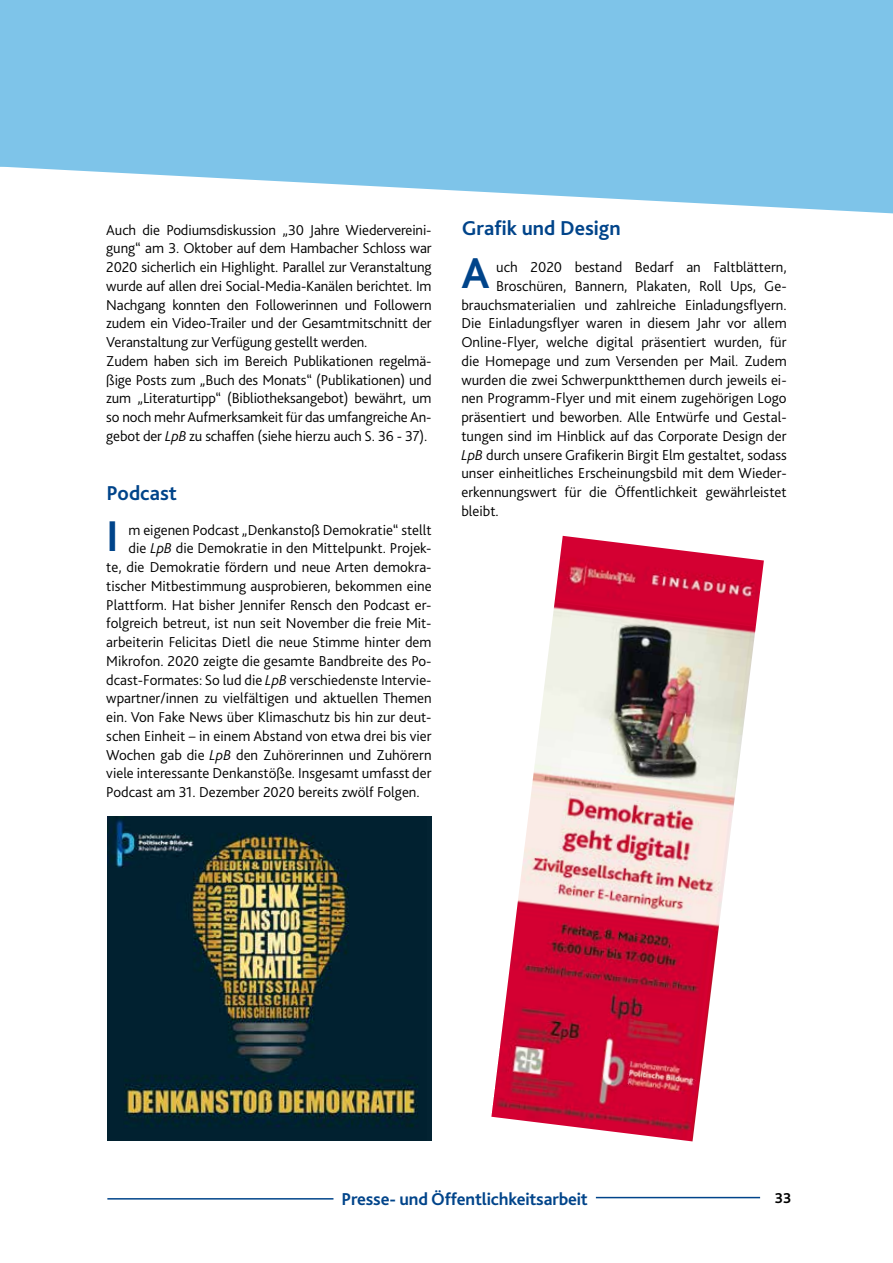
<style>
.page{position:relative;width:893px;height:1263px;background:#fff}
.page>*{position:absolute;margin:0;border:0;box-sizing:border-box;transform-origin:0 0}
.t1{font:700 45px "Bliss 2";color:#00448a}
.t2{font:700 21px "Bliss 2";color:#00448a}
.t3{font:700 18px "Bliss 2";letter-spacing:-.01em;color:#00448a}
.t4{font:300 15px/18.8px "Bliss 2";color:#000}
.t5{font:700 15px "Bliss 2";color:#000}
.s1{font-style:italic}
</style>
<div class="page">
<svg style="left:0;top:0;width:893px;height:214px;background:#8dcaeb"></svg>
<img style="left:107px;top:817px;width:325px;height:324px">
<img style="left:491px;top:536px;width:273px;height:605px">
<hr style="left:596px;top:1197px;width:164px;height:1px;background:#00448a">
<hr style="left:107px;top:1198px;width:226px;height:1px;background:#00448a">
<p class="t4" style="left:106px;top:220px;width:327px">Auch die Podiumsdiskussion „30 Jahre Wiedervereini&shy;gung“ am 3. Oktober auf dem Hambacher Schloss war 2020 sicherlich ein Highlight. Parallel zur Veranstaltung wurde auf allen drei Social-Media-Kanälen berichtet. Im Nachgang konnten den Followerinnen und Followern zudem ein Video-Trailer und der Gesamtmitschnitt der Veranstaltung zur Verfügung gestellt werden.<br>Zudem haben sich im Bereich Publikationen regelmä&shy;ßige Posts zum „Buch des Monats“ (Publikationen) und zum „Literaturtipp“ (Bibliotheksangebot) bewährt, um so noch mehr Aufmerksamkeit für das umfangreiche An&shy;gebot der <span class="s1">LpB</span> zu schaffen (siehe hierzu auch S. 36 - 37).</p>
<h2 class="t2" style="left:107px;top:480px;width:72px">Podcast</h2>
<h1 class="t1" style="left:106px;top:508px;width:14px">I</h1>
<p class="t4" style="left:129px;top:520px;width:304px">m eigenen Podcast „Denkanstoß Demokratie“ stellt</p>
<p class="t4" style="left:129px;top:539px;width:304px">die <span class="s1">LpB</span> die Demokratie in den Mittelpunkt. Projek-</p>
<p class="t4" style="left:106px;top:557px;width:327px">te, die Demokratie fördern und neue Arten demokra-</p>
<p class="t4" style="left:106px;top:576px;width:327px">tischer Mitbestimmung ausprobieren, bekommen eine</p>
<p class="t4" style="left:106px;top:595px;width:327px">Plattform. Hat bisher Jennifer Rensch den Podcast er-</p>
<p class="t4" style="left:106px;top:614px;width:327px">folgreich betreut, ist nun seit November die freie Mit-</p>
<p class="t4" style="left:106px;top:632px;width:327px">arbeiterin Felicitas Dietl die neue Stimme hinter dem</p>
<p class="t4" style="left:106px;top:651px;width:327px">Mikrofon. 2020 zeigte die gesamte Bandbreite des Po-</p>
<p class="t4" style="left:106px;top:670px;width:327px">dcast-Formates: So lud die <span class="s1">LpB</span> verschiedenste Intervie-</p>
<p class="t4" style="left:106px;top:689px;width:327px">wpartner/innen zu vielfältigen und aktuellen Themen</p>
<p class="t4" style="left:106px;top:707px;width:327px">ein. Von Fake News über Klimaschutz bis hin zur deut-</p>
<p class="t4" style="left:106px;top:726px;width:327px">schen Einheit – in einem Abstand von etwa drei bis vier</p>
<p class="t4" style="left:106px;top:745px;width:327px">Wochen gab die <span class="s1">LpB</span> den Zuhörerinnen und Zuhörern</p>
<p class="t4" style="left:106px;top:764px;width:327px">viele interessante Denkanstöße. Insgesamt umfasst der</p>
<p class="t4" style="left:106px;top:782px;width:315px">Podcast am 31. Dezember 2020 bereits zwölf Folgen.</p>
<h2 class="t2" style="left:462px;top:215px;width:160px">Grafik und Design</h2>
<h1 class="t1" style="left:461px;top:245px;width:30px">A</h1>
<p class="t4" style="left:496px;top:257px;width:292px">uch 2020 bestand Bedarf an Faltblättern,</p>
<p class="t4" style="left:496px;top:276px;width:292px">Broschüren, Bannern, Plakaten, Roll Ups, Ge-</p>
<p class="t4" style="left:461px;top:295px;width:327px">brauchsmaterialien und zahlreiche Einladungsflyern.</p>
<p class="t4" style="left:461px;top:314px;width:327px">Die Einladungsflyer waren in diesem Jahr vor allem</p>
<p class="t4" style="left:461px;top:332px;width:327px">Online-Flyer, welche digital präsentiert wurden, für</p>
<p class="t4" style="left:461px;top:351px;width:327px">die Homepage und zum Versenden per Mail. Zudem</p>
<p class="t4" style="left:461px;top:370px;width:327px">wurden die zwei Schwerpunktthemen durch jeweils ei-</p>
<p class="t4" style="left:461px;top:389px;width:327px">nen Programm-Flyer und mit einem zugehörigen Logo</p>
<p class="t4" style="left:461px;top:407px;width:327px">präsentiert und beworben. Alle Entwürfe und Gestal-</p>
<p class="t4" style="left:461px;top:426px;width:327px">tungen sind im Hinblick auf das Corporate Design der</p>
<p class="t4" style="left:461px;top:445px;width:327px"><span class="s1">LpB</span> durch unsere Grafikerin Birgit Elm gestaltet, sodass</p>
<p class="t4" style="left:461px;top:464px;width:327px">unser einheitliches Erscheinungsbild mit dem Wieder-</p>
<p class="t4" style="left:461px;top:482px;width:327px">erkennungswert für die Öffentlichkeit gewährleistet</p>
<p class="t4" style="left:461px;top:501px;width:39px">bleibt.</p>
<p class="t3" style="left:341px;top:1188px;width:248px">Presse- und Öffentlichkeitsarbeit</p>
<p class="t5" style="left:775px;top:1188px;width:18px">33</p>
</div>
